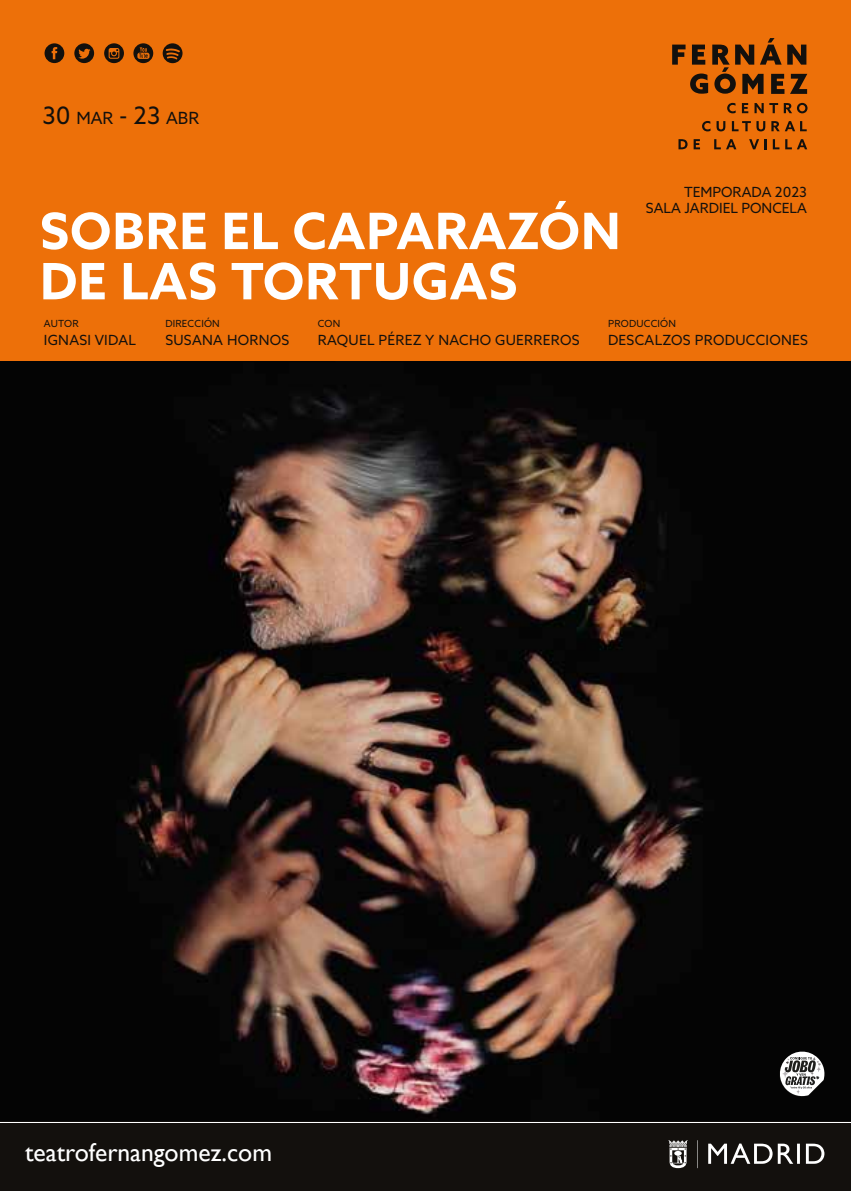
<style>
.page{position:relative;width:851px;height:1191px;background:#fff}
.page>*{position:absolute;margin:0;border:0;box-sizing:border-box;transform-origin:0 0}
.t1{font:700 50.2px/50.2px "Azo Sans";letter-spacing:.02em;color:#fff}
.t2{font:25.6px "Gill Sans";color:#fff}
.t3{font:16.8px "Azo Sans";color:#13100d}
.t4{font:14px "Azo Sans";letter-spacing:.02em;color:#13100d}
.t5{font:14px/16px "Azo Sans";color:#13100d;text-align:right}
.t6{font:9.8px "Azo Sans";letter-spacing:.02em;color:#13100d}
.s1{font-size:24px}
</style>
<div class="page">
<img style="left:0;top:360px;width:850px;height:761px">
<div style="left:0;top:0;width:850px;height:360px;background:#ed7009"></div>
<div style="left:0;top:1121px;width:850px;height:70px;background:#13100d"></div>
<svg style="left:668px;top:1140px;width:156px;height:28px"></svg>
<svg style="left:777px;top:1049px;width:48px;height:48px"></svg>
<svg style="left:163px;top:43px;width:19px;height:20px"></svg>
<svg style="left:133px;top:43px;width:20px;height:20px"></svg>
<svg style="left:104px;top:43px;width:20px;height:20px"></svg>
<svg style="left:74px;top:43px;width:20px;height:20px"></svg>
<svg style="left:45px;top:43px;width:19px;height:20px"></svg>
<svg style="left:672px;top:38px;width:135px;height:56px"></svg>
<svg style="left:727px;top:103px;width:8px;height:10px"></svg>
<svg style="left:741px;top:103px;width:7px;height:10px"></svg>
<svg style="left:754px;top:103px;width:9px;height:10px"></svg>
<svg style="left:769px;top:103px;width:38px;height:10px"></svg>
<svg style="left:702px;top:121px;width:8px;height:10px"></svg>
<svg style="left:716px;top:121px;width:9px;height:10px"></svg>
<svg style="left:731px;top:121px;width:19px;height:10px"></svg>
<svg style="left:756px;top:121px;width:9px;height:10px"></svg>
<svg style="left:771px;top:121px;width:35px;height:10px"></svg>
<svg style="left:678px;top:139px;width:9px;height:10px"></svg>
<svg style="left:693px;top:139px;width:7px;height:10px"></svg>
<svg style="left:714px;top:139px;width:6px;height:10px"></svg>
<svg style="left:726px;top:139px;width:10px;height:10px"></svg>
<svg style="left:749px;top:139px;width:17px;height:10px"></svg>
<svg style="left:772px;top:139px;width:7px;height:10px"></svg>
<svg style="left:785px;top:139px;width:22px;height:10px"></svg>
<hr style="left:0;top:1121px;width:850px;height:1px;background:#fff">
<p class="t3" style="left:42px;top:107px;width:158px"><span class="s1">30</span> MAR <span class="s1">- 23</span> ABR</p>
<p class="t5" style="left:645px;top:184px;width:163px">TEMPORADA 2023<br>SALA JARDIEL PONCELA</p>
<h1 class="t1" style="left:40px;top:205px;width:582px">SOBRE EL CAPARAZÓN<br>DE LAS TORTUGAS</h1>
<p class="t6" style="left:44px;top:317px;width:36px">AUTOR</p>
<p class="t4" style="left:44px;top:331px;width:94px">IGNASI VIDAL</p>
<p class="t6" style="left:165px;top:317px;width:56px">DIRECCIÓN</p>
<p class="t4" style="left:165px;top:331px;width:126px">SUSANA HORNOS</p>
<p class="t6" style="left:608px;top:317px;width:69px">PRODUCCIÓN</p>
<p class="t4" style="left:608px;top:331px;width:201px">DESCALZOS PRODUCCIONES</p>
<p class="t6" style="left:317px;top:317px;width:24px">CON</p>
<p class="t4" style="left:317px;top:331px;width:263px">RAQUEL PÉREZ Y NACHO GUERREROS</p>
<h2 class="t2" style="left:25px;top:1137px;width:248px">teatrofernangomez.com</h2>
</div>
